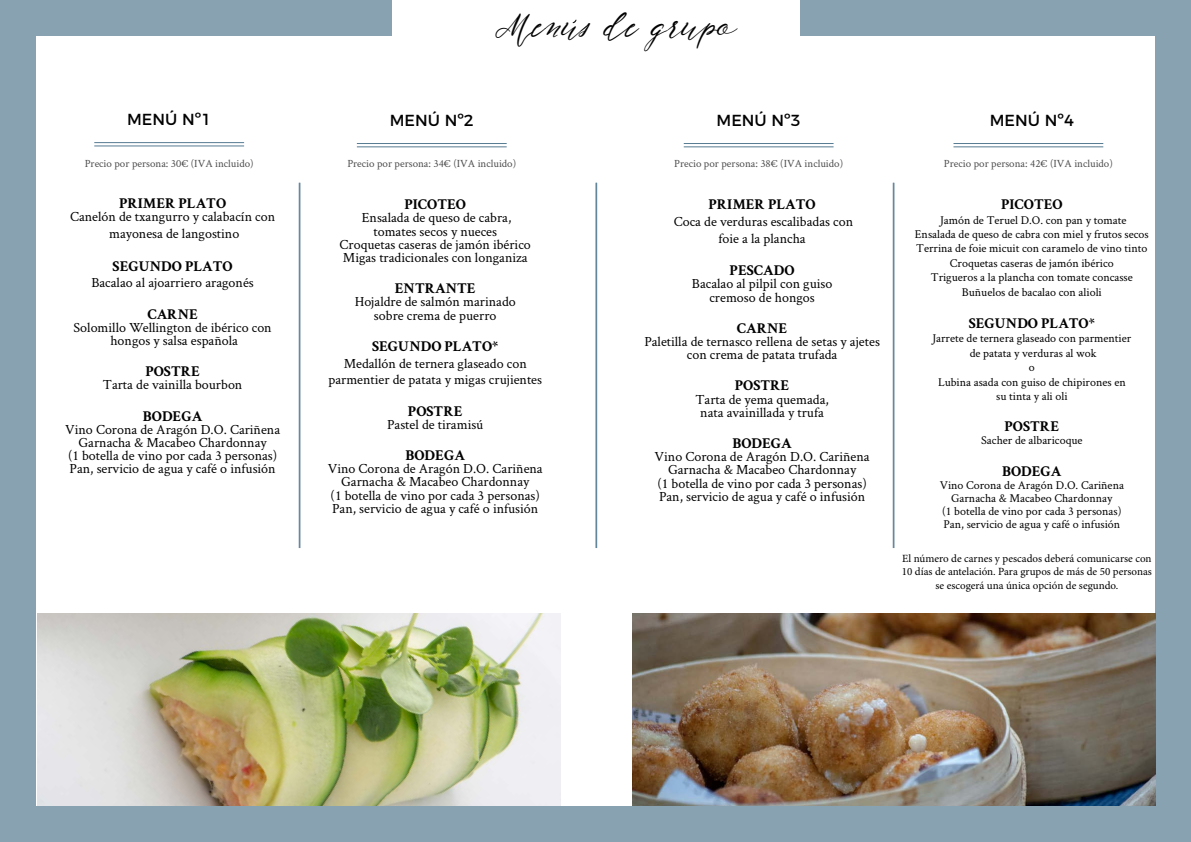
<style>
.page{position:relative;width:1191px;height:842px;background:#89a2b2}
.page>*{position:absolute;margin:0;border:0;box-sizing:border-box;transform-origin:0 0}
.t1{font:30px "NF Lukara Regular";color:#000}
.t2{font:16px "Montserrat";color:#000}
.t3{font:700 15px "Crimson Text";color:#000}
.t4{font:14px/16.8px "Crimson Text";color:#000;text-align:center}
.t5{font:12px "Crimson Text";color:#000}
.t6{font:11px "Crimson Text";color:#4d4d4d}
.t7{font:11px/13.2px "Minion Pro";color:#000;text-align:center}
</style>
<div class="page">
<div style="left:392px;top:0;width:407px;height:548px;background:#fff"></div>
<div style="left:36px;top:36px;width:1119px;height:770px;background:#fff"></div>
<hr style="left:300px;top:183px;width:1px;height:365px;background:#567b92">
<hr style="left:299px;top:183px;width:1px;height:365px;background:#567b92">
<hr style="left:596px;top:183px;width:1px;height:365px;background:#567b92">
<hr style="left:893px;top:183px;width:1px;height:365px;background:#567b92">
<hr style="left:94px;top:142px;width:150px;height:1px;background:#567b92">
<hr style="left:94px;top:146px;width:150px;height:1px;background:#567b92">
<hr style="left:357px;top:143px;width:150px;height:1px;background:#567b92">
<hr style="left:357px;top:147px;width:150px;height:1px;background:#567b92">
<hr style="left:684px;top:143px;width:149px;height:1px;background:#567b92">
<hr style="left:684px;top:147px;width:149px;height:1px;background:#567b92">
<img style="left:632px;top:613px;width:523px;height:193px">
<img style="left:37px;top:613px;width:523px;height:193px">
<hr style="left:953px;top:143px;width:150px;height:1px;background:#567b92">
<hr style="left:953px;top:147px;width:150px;height:1px;background:#567b92">
<p class="t1" style="left:494px;top:7px;width:244px">Menus de grupo</p>
<p class="t2" style="left:127px;top:106px;width:86px">MENÚ Nº1</p>
<p class="t2" style="left:390px;top:107px;width:86px">MENÚ Nº2</p>
<p class="t2" style="left:716px;top:107px;width:86px">MENÚ Nº3</p>
<p class="t6" style="left:85px;top:156px;width:170px">Precio por persona: 30€ (IVA incluido)</p>
<p class="t6" style="left:347px;top:156px;width:170px">Precio por persona: 34€ (IVA incluido)</p>
<p class="t6" style="left:674px;top:156px;width:170px">Precio por persona: 38€ (IVA incluido)</p>
<p class="t3" style="left:119px;top:194px;width:109px">PRIMER PLATO</p>
<p class="t4" style="left:70px;top:208px;width:207px">Canelón de txangurro y calabacín con</p>
<p class="t4" style="left:109px;top:225px;width:132px">mayonesa de langostino</p>
<p class="t3" style="left:113px;top:257px;width:122px">SEGUNDO PLATO</p>
<p class="t4" style="left:91px;top:274px;width:164px">Bacalao al ajoarriero aragonés</p>
<p class="t3" style="left:147px;top:305px;width:52px">CARNE</p>
<p class="t4" style="left:74px;top:318px;width:200px">Solomillo Wellington de ibérico con</p>
<p class="t4" style="left:110px;top:332px;width:129px">hongos y salsa española</p>
<p class="t3" style="left:145px;top:362px;width:56px">POSTRE</p>
<p class="t4" style="left:103px;top:376px;width:141px">Tarta de vainilla bourbon</p>
<p class="t3" style="left:143px;top:407px;width:61px">BODEGA</p>
<p class="t4" style="left:65px;top:420px;width:216px">Vino Corona de Aragón D.O. Cariñena</p>
<p class="t4" style="left:79px;top:434px;width:190px">Garnacha &amp; Macabeo Chardonnay</p>
<p class="t4" style="left:68px;top:447px;width:211px">(1 botella de vino por cada 3 personas)</p>
<p class="t4" style="left:70px;top:460px;width:208px">Pan, servicio de agua y café o infusión</p>
<p class="t3" style="left:404px;top:195px;width:63px">PICOTEO</p>
<p class="t4" style="left:362px;top:209px;width:151px">Ensalada de queso de cabra,</p>
<p class="t4" style="left:373px;top:222px;width:125px">tomates secos y nueces</p>
<p class="t4" style="left:340px;top:235px;width:193px">Croquetas caseras de jamón ibérico</p>
<p class="t4" style="left:343px;top:249px;width:186px">Migas tradicionales con longaniza</p>
<p class="t3" style="left:395px;top:279px;width:82px">ENTRANTE</p>
<p class="t4" style="left:355px;top:293px;width:163px">Hojaldre de salmón marinado</p>
<p class="t4" style="left:374px;top:306px;width:124px">sobre crema de puerro</p>
<p class="t3" style="left:372px;top:337px;width:128px">SEGUNDO PLATO*</p>
<p class="t4" style="left:328px;top:354px;width:215px">Medallón de ternera glaseado con parmentier de patata y migas crujientes</p>
<p class="t3" style="left:408px;top:402px;width:56px">POSTRE</p>
<p class="t4" style="left:387px;top:415px;width:98px">Pastel de tiramisú</p>
<p class="t3" style="left:405px;top:446px;width:61px">BODEGA</p>
<p class="t4" style="left:328px;top:460px;width:216px">Vino Corona de Aragón D.O. Cariñena</p>
<p class="t4" style="left:341px;top:473px;width:190px">Garnacha &amp; Macabeo Chardonnay</p>
<p class="t4" style="left:330px;top:486px;width:211px">(1 botella de vino por cada 3 personas)</p>
<p class="t4" style="left:332px;top:499px;width:208px">Pan, servicio de agua y café o infusión</p>
<p class="t3" style="left:708px;top:195px;width:109px">PRIMER PLATO</p>
<p class="t4" style="left:674px;top:213px;width:181px">Coca de verduras escalibadas con</p>
<p class="t4" style="left:718px;top:229px;width:89px">foie a la plancha</p>
<p class="t3" style="left:729px;top:261px;width:66px">PESCADO</p>
<p class="t4" style="left:692px;top:275px;width:142px">Bacalao al pilpil con guiso</p>
<p class="t4" style="left:709px;top:288px;width:107px">cremoso de hongos</p>
<p class="t3" style="left:737px;top:319px;width:52px">CARNE</p>
<p class="t4" style="left:644px;top:334px;width:237px;line-height:13.2px">Paletilla de ternasco rellena de setas y ajetes con crema de patata trufada</p>
<p class="t3" style="left:735px;top:376px;width:56px">POSTRE</p>
<p class="t4" style="left:695px;top:390px;width:135px">Tarta de yema quemada,</p>
<p class="t4" style="left:700px;top:403px;width:125px">nata avainillada y trufa</p>
<p class="t3" style="left:732px;top:434px;width:61px">BODEGA</p>
<p class="t4" style="left:654px;top:448px;width:216px">Vino Corona de Aragón D.O. Cariñena</p>
<p class="t4" style="left:668px;top:461px;width:190px">Garnacha &amp; Macabeo Chardonnay</p>
<p class="t4" style="left:657px;top:474px;width:211px">(1 botella de vino por cada 3 personas)</p>
<p class="t4" style="left:659px;top:487px;width:208px">Pan, servicio de agua y café o infusión</p>
<p class="t2" style="left:989px;top:107px;width:86px">MENÚ Nº4</p>
<p class="t6" style="left:944px;top:156px;width:170px">Precio por persona: 42€ (IVA incluido)</p>
<p class="t3" style="left:1001px;top:195px;width:63px">PICOTEO</p>
<p class="t5" style="left:940px;top:211px;width:188px">Jamón de Teruel D.O. con pan y tomate</p>
<p class="t5" style="left:915px;top:226px;width:235px">Ensalada de queso de cabra con miel y frutos secos</p>
<p class="t5" style="left:916px;top:240px;width:233px">Terrina de foie micuit con caramelo de vino tinto</p>
<p class="t5" style="left:950px;top:255px;width:165px">Croquetas caseras de jamón ibérico</p>
<p class="t5" style="left:931px;top:269px;width:203px">Trigueros a la plancha con tomate concasse</p>
<p class="t5" style="left:962px;top:283px;width:141px">Buñuelos de bacalao con alioli</p>
<p class="t3" style="left:968px;top:314px;width:128px">SEGUNDO PLATO*</p>
<p class="t5" style="left:932px;top:330px;width:200px">Jarrete de ternera glaseado con parmentier</p>
<p class="t5" style="left:969px;top:345px;width:128px">de patata y verduras al wok</p>
<p class="t5" style="left:1028px;top:359px;width:7px">o</p>
<p class="t5" style="left:938px;top:373px;width:189px">Lubina asada con guiso de chipirones en</p>
<p class="t5" style="left:996px;top:388px;width:73px">su tinta y ali oli</p>
<p class="t3" style="left:1004px;top:417px;width:56px">POSTRE</p>
<p class="t5" style="left:981px;top:432px;width:103px">Sacher de albaricoque</p>
<p class="t3" style="left:1002px;top:462px;width:61px">BODEGA</p>
<p class="t5" style="left:939px;top:477px;width:186px">Vino Corona de Aragón D.O. Cariñena</p>
<p class="t5" style="left:951px;top:490px;width:163px">Garnacha &amp; Macabeo Chardonnay</p>
<p class="t5" style="left:942px;top:503px;width:181px">(1 botella de vino por cada 3 personas)</p>
<p class="t5" style="left:943px;top:516px;width:178px">Pan, servicio de agua y café o infusión</p>
<p class="t7" style="left:902px;top:552px;width:251px">El número de carnes y pescados deberá comunicarse con<br>10 días de antelación. Para grupos de más de 50 personas se escogerá una única opción de segundo.</p>
</div>
